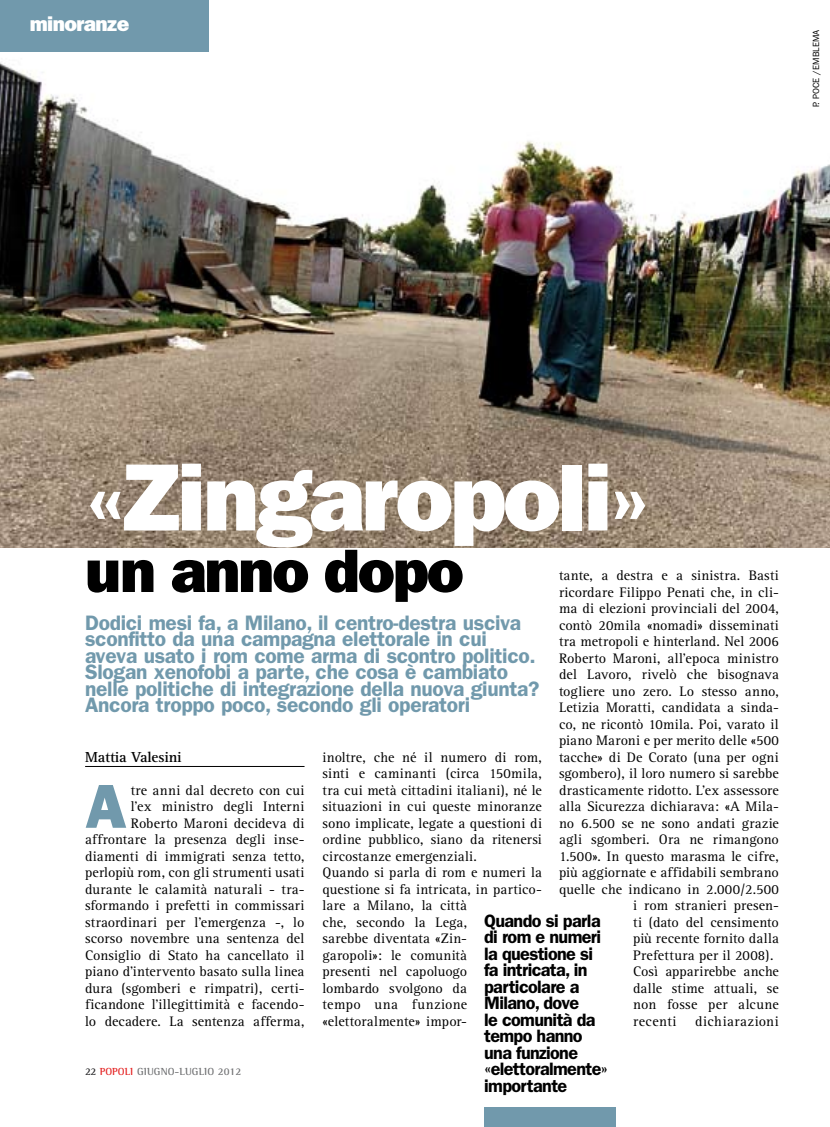
<style>
.page{position:relative;width:830px;height:1127px;background:#fff}
.page>*{position:absolute;margin:0;border:0;box-sizing:border-box;transform-origin:0 0}
.t1{font:96px "ITC Franklin Gothic Std Hvy";letter-spacing:-.03em;color:#fff}
.t2{font:62.4px "ITC Franklin Gothic Std Hvy";color:#7199ac}
.t3{font:61.5px "ITC Franklin Gothic Std Hvy";letter-spacing:-.03em;color:#000}
.t4{font:600 21px/16.5px "ITC Franklin Gothic Std";letter-spacing:-.015em;color:#7199ac}
.t5{font:21px "ITC Franklin Gothic Std Hvy";letter-spacing:-.03em;color:#fff}
.t6{font:600 18px/16.5px "ITC Franklin Gothic Std";letter-spacing:-.035em;color:#000}
.t7{font:700 15px "Rotis Serif";letter-spacing:-.01em;color:#000}
.t8{font:14.25px/16.5px "Rotis Serif";letter-spacing:.01em;color:#000;text-align:right}
.t9{font:14.25px "Rotis Serif";letter-spacing:.045em;color:#000}
.t10{font:14.25px "Rotis Serif";letter-spacing:.035em;color:#000}
.t11{font:700 10.5px "Rotis Semi Serif";color:#707173}
.t12{font:700 10.5px "Rotis Semi Serif";color:#e42121}
.t13{font:9px "ITC Franklin Gothic Std";letter-spacing:.005em;color:#000}
.s1{color:#28282a}
</style>
<div class="page">
<img style="left:0;top:0;width:829px;height:547px">
<hr style="left:85px;top:766px;width:219px;height:1px;background:#000">
<div style="left:484px;top:1108px;width:131px;height:19px;background:#7199ac"></div>
<div style="left:0;top:0;width:208px;height:51px;background:#7199ac"></div>
<h3 class="t5" style="left:30px;top:12px;width:101px">minoranze</h3>
<p class="t13" style="left:810px;top:107px;width:79px;rotate:-90deg">P. POCE /EMBLEMA</p>
<h1 class="t1" style="left:85px;top:441px;width:566px">«Zingaropoli»</h1>
<h3 class="t3" style="left:85px;top:535px;width:380px">un anno dopo</h3>
<p class="t4" style="left:85px;top:614px;width:455px">Dodici mesi fa, a Milano, il centro-destra usciva sconfitto da una campagna elettorale in cui aveva usato i rom come arma di scontro politico.<br>Slogan xenofobi a parte, che cosa è cambiato nelle politiche di integrazione della nuova giunta?<br>Ancora troppo poco, secondo gli operatori</p>
<p class="t8" style="left:558px;top:568px;width:221px">tante, a destra e a sinistra. Basti</p>
<p class="t8" style="left:558px;top:584px;width:221px">ricordare Filippo Penati che, in cli-</p>
<p class="t8" style="left:558px;top:601px;width:221px">ma di elezioni provinciali del 2004,</p>
<p class="t8" style="left:558px;top:617px;width:221px">contò 20mila «nomadi» disseminati</p>
<p class="t8" style="left:558px;top:634px;width:221px">tra metropoli e hinterland. Nel 2006</p>
<p class="t8" style="left:558px;top:650px;width:221px">Roberto Maroni, all’epoca ministro</p>
<p class="t8" style="left:558px;top:667px;width:221px">del Lavoro, rivelò che bisognava</p>
<p class="t8" style="left:558px;top:683px;width:221px">togliere uno zero. Lo stesso anno,</p>
<p class="t8" style="left:558px;top:700px;width:221px">Letizia Moratti, candidata a sinda-</p>
<p class="t8" style="left:558px;top:716px;width:221px">co, ne ricontò 10mila. Poi, varato il</p>
<p class="t8" style="left:558px;top:733px;width:221px">piano Maroni e per merito delle «500</p>
<p class="t8" style="left:558px;top:749px;width:221px">tacche» di De Corato (una per ogni</p>
<p class="t8" style="left:558px;top:766px;width:221px">sgombero), il loro numero si sarebbe</p>
<p class="t8" style="left:558px;top:782px;width:221px">drasticamente ridotto. L’ex assessore</p>
<p class="t8" style="left:558px;top:799px;width:221px">alla Sicurezza dichiarava: «A Mila-</p>
<p class="t8" style="left:558px;top:815px;width:221px">no 6.500 se ne sono andati grazie</p>
<p class="t8" style="left:558px;top:832px;width:221px">agli sgomberi. Ora ne rimangono</p>
<p class="t8" style="left:558px;top:848px;width:221px">1.500». In questo marasma le cifre,</p>
<p class="t8" style="left:558px;top:865px;width:221px">più aggiornate e affidabili sembrano</p>
<p class="t8" style="left:558px;top:881px;width:221px">quelle che indicano in 2.000/2.500</p>
<p class="t8" style="left:632px;top:898px;width:147px">i rom stranieri presen-</p>
<p class="t8" style="left:632px;top:914px;width:147px">ti (dato del censimento</p>
<p class="t8" style="left:632px;top:931px;width:147px">più recente fornito dalla</p>
<p class="t8" style="left:632px;top:947px;width:142px">Prefettura per il 2008).</p>
<p class="t8" style="left:632px;top:964px;width:147px">Così apparirebbe anche</p>
<p class="t8" style="left:632px;top:980px;width:147px">dalle stime attuali, se</p>
<p class="t8" style="left:632px;top:997px;width:147px">non fosse per alcune</p>
<p class="t10" style="left:632px;top:1013px;width:45px">recenti</p>
<p class="t9" style="left:694px;top:1013px;width:85px">dichiarazioni</p>
<p class="t7" style="left:85px;top:748px;width:98px">Mattia Valesini</p>
<h2 class="t2" style="left:85px;top:770px;width:43px">A</h2>
<p class="t8" style="left:322px;top:749px;width:221px;text-align:left">inoltre, che né il numero di rom, sinti e caminanti (circa 150mila, tra cui metà cittadini italiani), né le situazioni in cui queste minoranze sono implicate, legate a questioni di ordine pubblico, siano da ritenersi circostanze emergenziali.<br>Quando si parla di rom e numeri la questione si fa intricata, in partico&shy;lare a Milano, la città<br>che, secondo la Lega,<br>sarebbe diventata «Zin-<br>garopoli»: le comunità<br>presenti nel capoluogo<br>lombardo svolgono da<br>tempo una funzione «elettoralmente» impor-</p>
<p class="t8" style="left:85px;top:782px;width:221px">tre anni dal decreto con cui<br>l’ex ministro degli Interni Roberto Maroni decideva di affrontare la presenza degli inse&shy;diamenti di immigrati senza tetto, perlopiù rom, con gli strumenti usati durante le calamità naturali - tra&shy;sformando i prefetti in commissari straordinari per l’emergenza -, lo scorso novembre una sentenza del Consiglio di Stato ha cancellato il piano d’intervento basato sulla linea dura (sgomberi e rimpatri), certi&shy;ficandone l’illegittimità e facendo&shy;lo decadere. La sentenza afferma,</p>
<p class="t6" style="left:484px;top:912px;width:125px">Quando si parla di rom e numeri la questione si fa intricata, in particolare a<br>Milano, dove<br>le comunità da tempo hanno una funzione «elettoralmente» importante</p>
<p class="t12" style="left:85px;top:1065px;width:27px"><span class="s1">22</span> POPOLI</p>
<p class="t11" style="left:137px;top:1065px;width:8px">GIUGNO</p>
<p class="t11" style="left:174px;top:1065px;width:12px">-LUGLIO</p>
<p class="t11" style="left:218px;top:1065px;width:25px">2012</p>
</div>
